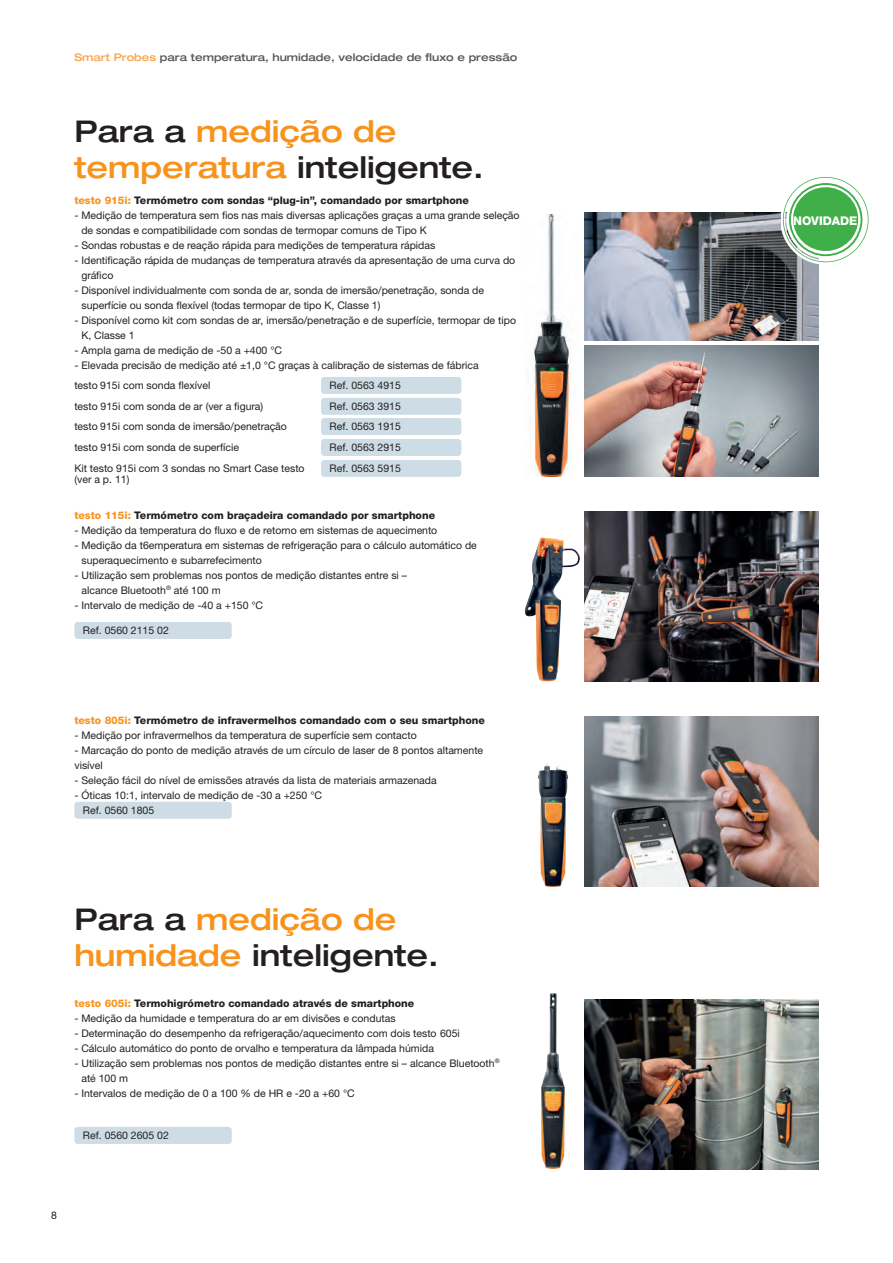
<style>
.page{position:relative;width:893px;height:1263px;background:#fff}
.page>*{position:absolute;margin:0;border:0;box-sizing:border-box;transform-origin:0 0}
.Headline{font:500 expanded 30px/36px "Helvetica Neue LTW1 G";color:#f7931d}
.Headline-2{font:500 expanded 30px/36px "Helvetica Neue LTW1 G";color:#231f20}
.t1{font:800 12px "Helvetica Neue LTW1 G";color:#fff}
.Copy_8_5_pt{font:10.5px/15px "Helvetica Neue LTW1 G";color:#231f20}
.Copy_8_5_pt-2{font:800 10.5px "Helvetica Neue LTW1 G";color:#231f20}
.Headline-3{font:800 10.5px "Helvetica Neue LTW1 G";color:#231f20}
.Rubrik{font:500 expanded 10.5px "Helvetica Neue LTW1 G";color:#57585a}
.Copy_7_pt{font:10.5px "Helvetica Neue LTW1 G";color:#231f20}
.s1{color:#f9a64a}
.s2{color:#231f20}
.s3{color:#f7931d}
</style>
<div class="page">
<img style="left:541px;top:993px;width:24px;height:176px">
<img style="left:585px;top:999px;width:234px;height:170px">
<img style="left:524px;top:537px;width:56px;height:145px">
<img style="left:538px;top:764px;width:30px;height:123px">
<img style="left:530px;top:214px;width:42px;height:263px">
<img style="left:585px;top:511px;width:234px;height:170px">
<img style="left:585px;top:213px;width:234px;height:127px">
<img style="left:585px;top:346px;width:234px;height:131px">
<img style="left:585px;top:717px;width:234px;height:170px">
<div style="left:781px;top:175px;width:90px;height:89px;background:linear-gradient(to bottom,#fff,#fff)"></div>
<svg style="left:783px;top:177px;width:85px;height:85px"></svg>
<div style="left:74px;top:802px;width:158px;height:17px;background:#cedce5;border-radius:3px"></div>
<div style="left:321px;top:377px;width:140px;height:17px;background:#cedce5;border-radius:3px"></div>
<div style="left:321px;top:418px;width:140px;height:17px;background:#cedce5;border-radius:3px"></div>
<div style="left:321px;top:398px;width:140px;height:17px;background:#cedce5;border-radius:3px"></div>
<div style="left:321px;top:439px;width:140px;height:17px;background:#cedce5;border-radius:3px"></div>
<div style="left:321px;top:460px;width:140px;height:17px;background:#cedce5;border-radius:3px"></div>
<div style="left:74px;top:1127px;width:158px;height:17px;background:#cedce5;border-radius:3px"></div>
<div style="left:74px;top:622px;width:158px;height:17px;background:#cedce5;border-radius:3px"></div>
<p class="Rubrik" style="left:74px;top:50px;width:444px"><span class="s1">Smart Probes</span> para temperatura, humidade, velocidade de fluxo e pressão</p>
<p class="Headline" style="left:74px;top:112px;width:411px"><span class="s2">Para a</span> medição de temperatura <span class="s2">inteligente.</span></p>
<p class="Copy_8_5_pt-2" style="left:74px;top:194px;width:396px"><span class="s3">testo 915i:</span> Termómetro com sondas “plug-in”, comandado por smartphone</p>
<p class="Copy_8_5_pt" style="left:81px;top:207px;width:440px;text-indent:-7px">- Medição de temperatura sem fios nas mais diversas aplicações graças a uma grande seleção de sondas e compatibilidade com sondas de termopar comuns de Tipo K</p>
<p class="Copy_8_5_pt" style="left:74px;top:237px;width:362px">- Sondas robustas e de reação rápida para medições de temperatura rápidas</p>
<p class="Copy_8_5_pt" style="left:81px;top:252px;width:435px;text-indent:-7px">- Identificação rápida de mudanças de temperatura através da apresentação de uma curva do gráfico</p>
<p class="Copy_8_5_pt" style="left:81px;top:282px;width:404px;text-indent:-7px">- Disponível individualmente com sonda de ar, sonda de imersão/penetração, sonda de superfície ou sonda flexível (todas termopar de tipo K, Classe 1)</p>
<p class="Copy_8_5_pt" style="left:81px;top:312px;width:436px;text-indent:-7px">- Disponível como kit com sondas de ar, imersão/penetração e de superfície, termopar de tipo<br>K, Classe 1</p>
<p class="Copy_8_5_pt" style="left:74px;top:342px;width:209px">- Ampla gama de medição de -50 a +400 °C</p>
<p class="Copy_8_5_pt" style="left:74px;top:357px;width:406px">- Elevada precisão de medição até ±1,0 °C graças à calibração de sistemas de fábrica</p>
<p class="Copy_8_5_pt" style="left:74px;top:378px;width:137px">testo 915i com sonda flexível</p>
<p class="Copy_8_5_pt" style="left:74px;top:419px;width:214px">testo 915i com sonda de imersão/penetração</p>
<p class="Copy_8_5_pt" style="left:74px;top:399px;width:190px">testo 915i com sonda de ar (ver a figura)</p>
<p class="Copy_8_5_pt" style="left:74px;top:440px;width:166px">testo 915i com sonda de superfície</p>
<p class="Copy_8_5_pt" style="left:74px;top:463px;width:232px;line-height:10.5px">Kit testo 915i com 3 sondas no Smart Case testo (ver a p. 11)</p>
<p class="Copy_8_5_pt" style="left:330px;top:378px;width:73px">Ref. 0563 4915</p>
<p class="Copy_8_5_pt" style="left:330px;top:419px;width:73px">Ref. 0563 1915</p>
<p class="Copy_8_5_pt" style="left:330px;top:399px;width:73px">Ref. 0563 3915</p>
<p class="Copy_8_5_pt" style="left:330px;top:440px;width:73px">Ref. 0563 2915</p>
<p class="Copy_8_5_pt" style="left:330px;top:461px;width:73px">Ref. 0563 5915</p>
<p class="Headline-3" style="left:74px;top:509px;width:362px"><span class="s3">testo 115i:</span> Termómetro com braçadeira comandado por smartphone</p>
<p class="Copy_8_5_pt" style="left:74px;top:522px;width:364px">- Medição da temperatura do fluxo e de retorno em sistemas de aquecimento</p>
<p class="Copy_8_5_pt" style="left:81px;top:537px;width:397px;text-indent:-7px">- Medição da t6emperatura em sistemas de refrigeração para o cálculo automático de superaquecimento e subarrefecimento</p>
<p class="Copy_8_5_pt" style="left:81px;top:567px;width:327px;text-indent:-7px">- Utilização sem problemas nos pontos de medição distantes entre si – alcance Bluetooth<sup>®</sup> até 100 m</p>
<p class="Copy_8_5_pt" style="left:74px;top:597px;width:190px">- Intervalo de medição de -40 a +150 °C</p>
<p class="Copy_8_5_pt" style="left:83px;top:623px;width:87px">Ref. 0560 2115 02</p>
<p class="Copy_8_5_pt-2" style="left:74px;top:714px;width:412px"><span class="s3">testo 805i:</span> Termómetro de infravermelhos comandado com o seu smartphone</p>
<p class="Copy_8_5_pt" style="left:74px;top:728px;width:344px">- Medição por infravermelhos da temperatura de superfície sem contacto</p>
<p class="Copy_8_5_pt" style="left:74px;top:743px;width:410px">- Marcação do ponto de medição através de um círculo de laser de 8 pontos altamente visível</p>
<p class="Copy_8_5_pt" style="left:74px;top:773px;width:364px">- Seleção fácil do nível de emissões através da lista de materiais armazenada</p>
<p class="Copy_8_5_pt" style="left:74px;top:788px;width:249px">- Óticas 10:1, intervalo de medição de -30 a +250 °C</p>
<p class="Copy_8_5_pt" style="left:83px;top:803px;width:73px">Ref. 0560 1805</p>
<p class="Headline-2" style="left:74px;top:900px;width:366px">Para a <span class="s3">medição de humidade</span> inteligente.</p>
<p class="Headline-3" style="left:74px;top:997px;width:341px"><span class="s3">testo 605i:</span> Termohigrómetro comandado através de smartphone</p>
<p class="Copy_8_5_pt" style="left:74px;top:1010px;width:323px">- Medição da humidade e temperatura do ar em divisões e condutas</p>
<p class="Copy_8_5_pt" style="left:74px;top:1025px;width:387px">- Determinação do desempenho da refrigeração/aquecimento com dois testo 605i</p>
<p class="Copy_8_5_pt" style="left:74px;top:1040px;width:361px">- Cálculo automático do ponto de orvalho e temperatura da lâmpada húmida</p>
<p class="Copy_8_5_pt" style="left:81px;top:1055px;width:420px;text-indent:-7px">- Utilização sem problemas nos pontos de medição distantes entre si – alcance Bluetooth<sup>® </sup>até 100 m</p>
<p class="Copy_8_5_pt" style="left:74px;top:1085px;width:282px">- Intervalos de medição de 0 a 100 % de HR e -20 a +60 °C</p>
<p class="Copy_8_5_pt" style="left:83px;top:1128px;width:87px">Ref. 0560 2605 02</p>
<p class="Copy_7_pt" style="left:51px;top:1209px;width:7px">8</p>
<p class="t1" style="left:793px;top:214px;width:66px">NOVIDADE</p>
</div>
